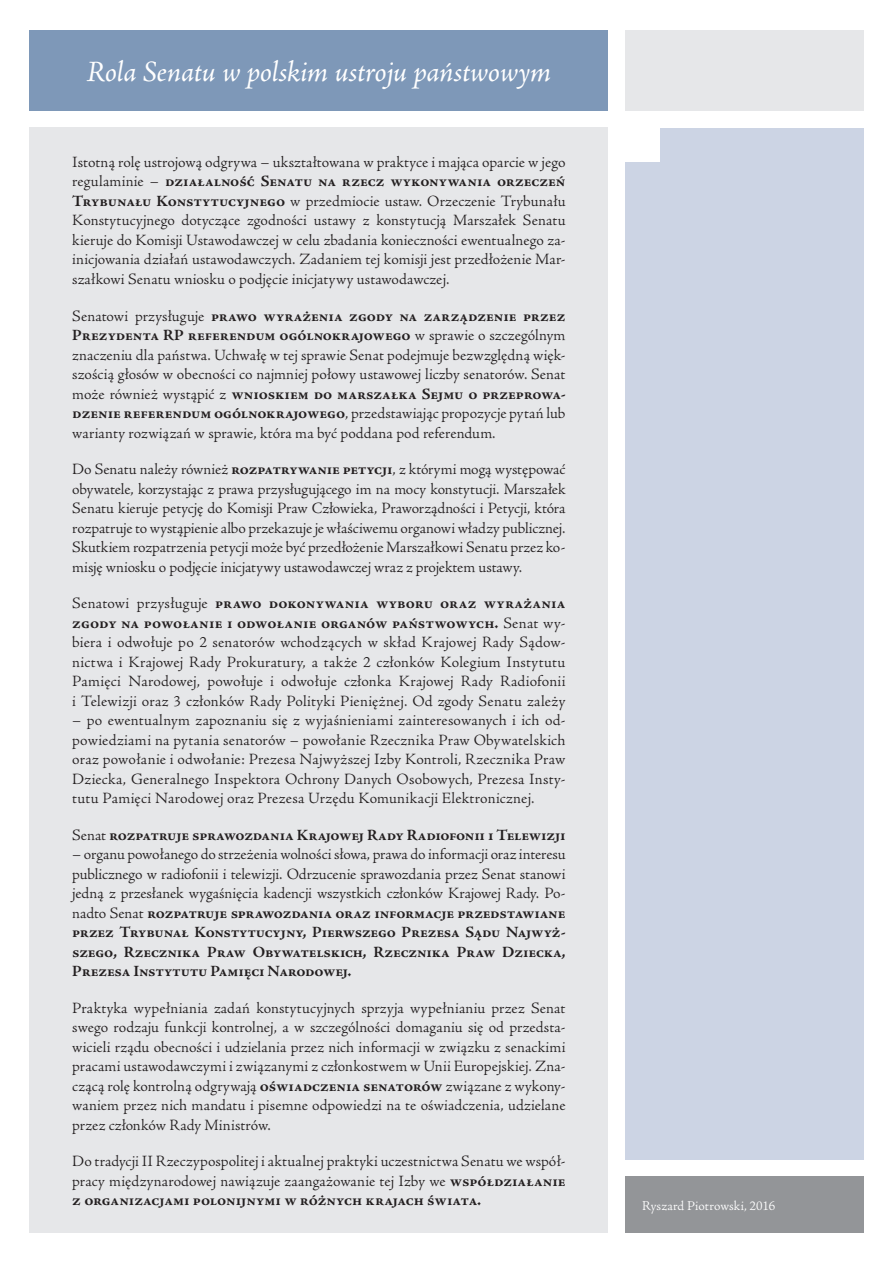
<style>
.page{position:relative;width:893px;height:1263px;background:#fff}
.page>*{position:absolute;margin:0;border:0;box-sizing:border-box;transform-origin:0 0}
.zywa_pagina{font:italic 30px "Adobe Jenson Pro";letter-spacing:-.015em;color:#fff}
.tekst{font:300 15.75px/19.5px "Adobe Jenson Pro";letter-spacing:.005em;color:#231f20;text-align:justify}
.tekst-2{font:700 15.75px "Adobe Jenson Pro";letter-spacing:-.015em;color:#231f20}
.autor_noty{font:300 13.5px "Adobe Jenson Pro";letter-spacing:.005em;color:#fff}
.s1{font-weight:700}
.s2{font-weight:300}
</style>
<div class="page">
<div style="left:30px;top:30px;width:578px;height:81px;background:#7e98b8"></div>
<div style="left:625px;top:30px;width:238px;height:81px;background:#e6e7e9"></div>
<div style="left:30px;top:128px;width:578px;height:1105px;background:#e6e7e9"></div>
<div style="left:625px;top:128px;width:238px;height:1031px;background:#ccd4e4"></div>
<div style="left:625px;top:128px;width:34px;height:34px;background:#fff"></div>
<div style="left:625px;top:1176px;width:238px;height:57px;background:#939598"></div>
<p class="zywa_pagina" style="left:86px;top:55px;width:466px">Rola Senatu w polskim ustroju państwowym</p>
<p class="tekst" style="left:72px;top:153px;width:495px">Istotną rolę ustrojową odgrywa – ukształtowana w praktyce i mająca oparcie w jego regulaminie – <span class="s1">działalność Senatu na rzecz wykonywania orzeczeń Trybunału Konstytucyjnego</span> w przedmiocie ustaw. Orzeczenie Trybunału Konstytucyjnego dotyczące zgodności ustawy z konstytucją Marszałek Senatu kieruje do Komisji Ustawodawczej w celu zbadania konieczności ewentualnego za&shy;inicjowania działań ustawodawczych. Zadaniem tej komisji jest przedłożenie Mar&shy;szałkowi Senatu wniosku o podjęcie inicjatywy ustawodawczej.</p>
<p class="tekst" style="left:72px;top:306px;width:495px">Senatowi przysługuje <span class="s1">prawo wyrażenia zgody na zarządzenie przez Prezydenta RP referendum ogólnokrajowego</span> w sprawie o szczególnym znaczeniu dla państwa. Uchwałę w tej sprawie Senat podejmuje bezwzględną więk&shy;szością głosów w obecności co najmniej połowy ustawowej liczby senatorów. Senat może również wystąpić z <span class="s1">wnioskiem do marszałka Sejmu o przeprowa&shy;dzenie referendum ogólnokrajowego</span>, przedstawiając propozycje pytań lub warianty rozwiązań w sprawie, która ma być poddana pod referendum.</p>
<p class="tekst" style="left:72px;top:460px;width:495px">Do Senatu należy również <span class="s1">rozpatrywanie petycji</span>, z którymi mogą występować obywatele, korzystając z prawa przysługującego im na mocy konstytucji. Marszałek Senatu kieruje petycję do Komisji Praw Człowieka, Praworządności i Petycji, która rozpatruje to wystąpienie albo przekazuje je właściwemu organowi władzy publicznej.<br>Skutkiem rozpatrzenia petycji może być przedłożenie Marszałkowi Senatu przez ko&shy;misję wniosku o podjęcie inicjatywy ustawodawczej wraz z projektem ustawy.</p>
<p class="tekst" style="left:72px;top:594px;width:495px">Senatowi przysługuje <span class="s1">prawo dokonywania wyboru oraz wyrażania zgody na powołanie i odwołanie organów państwowych.</span> Senat wy&shy;biera i odwołuje po 2 senatorów wchodzących w skład Krajowej Rady Sądow&shy;nictwa i Krajowej Rady Prokuratury, a także 2 członków Kolegium Instytutu Pamięci Narodowej, powołuje i odwołuje członka Krajowej Rady Radiofonii i Telewizji oraz 3 członków Rady Polityki Pieniężnej. Od zgody Senatu zależy</p>
<p class="tekst" style="left:72px;top:711px;width:495px">– po ewentualnym zapoznaniu się z wyjaśnieniami zainteresowanych i ich od&shy;powiedziami na pytania senatorów – powołanie Rzecznika Praw Obywatelskich oraz powołanie i odwołanie: Prezesa Najwyższej Izby Kontroli, Rzecznika Praw Dziecka, Generalnego Inspektora Ochrony Danych Osobowych, Prezesa Insty&shy;tutu Pamięci Narodowej oraz Prezesa Urzędu Komunikacji Elektronicznej.</p>
<p class="tekst-2" style="left:72px;top:826px;width:495px"><span class="s2">Senat</span> rozpatruje sprawozdania Krajowej Rady Radiofonii i Telewizji</p>
<p class="tekst" style="left:72px;top:845px;width:495px">– organu powołanego do strzeżenia wolności słowa, prawa do informacji oraz interesu publicznego w radiofonii i telewizji. Odrzucenie sprawozdania przez Senat stanowi jedną z przesłanek wygaśnięcia kadencji wszystkich członków Krajowej Rady. Po&shy;nadto Senat <span class="s1">rozpatruje sprawozdania oraz informacje przedstawiane przez Trybunał Konstytucyjny, Pierwszego Prezesa Sądu Najwyż&shy;szego, Rzecznika Praw Obywatelskich, Rzecznika Praw Dziecka, Prezesa Instytutu Pamięci Narodowej.</span></p>
<p class="tekst" style="left:72px;top:998px;width:495px">Praktyka wypełniania zadań konstytucyjnych sprzyja wypełnianiu przez Senat swego rodzaju funkcji kontrolnej, a w szczególności domaganiu się od przedsta&shy;wicieli rządu obecności i udzielania przez nich informacji w związku z senackimi pracami ustawodawczymi i związanymi z członkostwem w Unii Europejskiej. Zna&shy;czącą rolę kontrolną odgrywają <span class="s1">oświadczenia senatorów</span> związane z wykony&shy;waniem przez nich mandatu i pisemne odpowiedzi na te oświadczenia, udzielane przez członków Rady Ministrów.</p>
<p class="tekst" style="left:72px;top:1152px;width:495px">Do tradycji II Rzeczypospolitej i aktualnej praktyki uczestnictwa Senatu we współ&shy;pracy międzynarodowej nawiązuje zaangażowanie tej Izby we <span class="s1">współdziałanie z organizacjami polonijnymi w różnych krajach świata.</span></p>
<p class="autor_noty" style="left:642px;top:1198px;width:135px">Ryszard Piotrowski, 2016</p>
</div>
